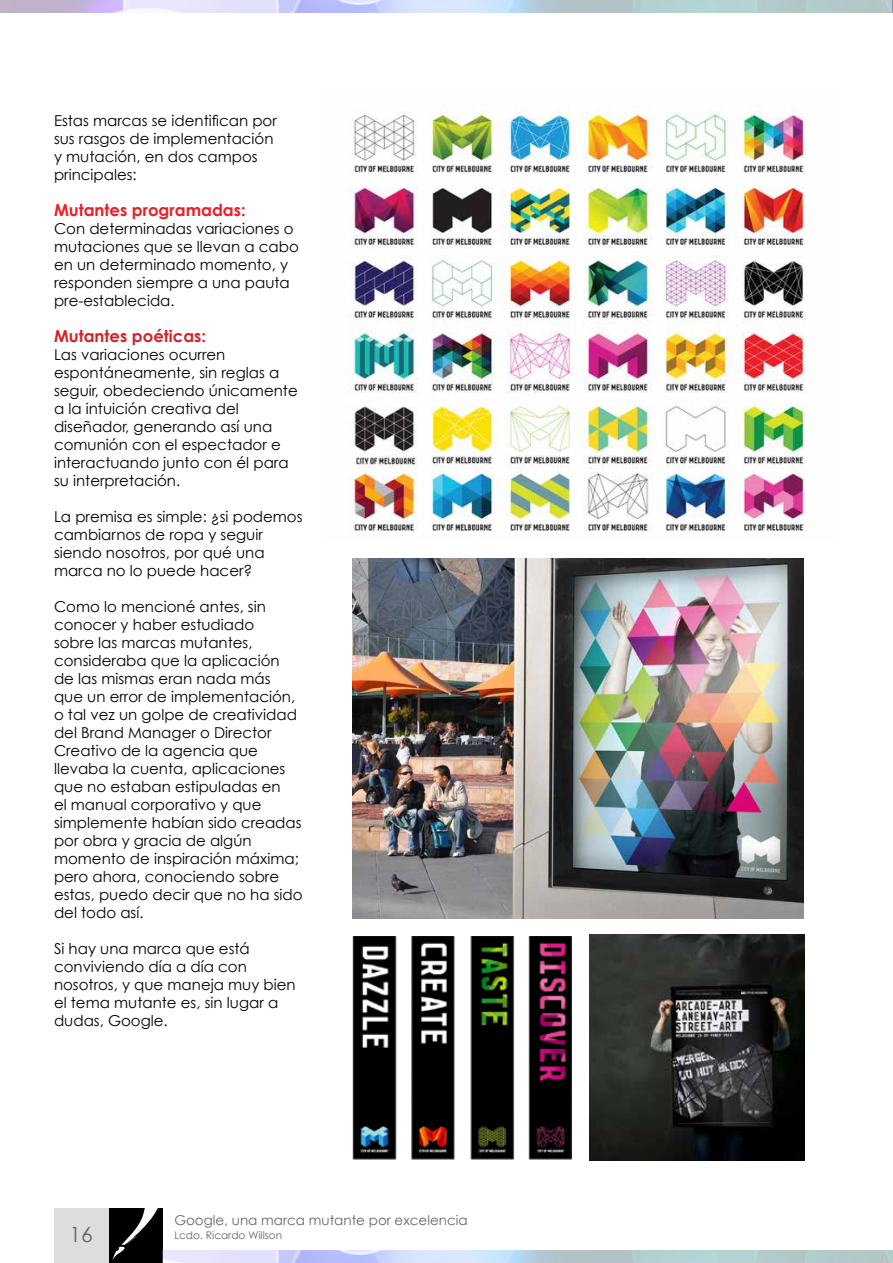
<style>
.page{position:relative;width:893px;height:1263px;background:#fff}
.page>*{position:absolute;margin:0;border:0;box-sizing:border-box;transform-origin:0 0}
.t1{font:21px "Century Gothic";color:#656669}
.t2{font:700 16.5px "Century Gothic";color:#ed1d24}
.t3{font:700 16.5px "Century Gothic";color:#d2232a}
.t4{font:15px/18px "Century Gothic";color:#000}
.t5{font:13.5px "Century Gothic";color:#656669}
.t6{font:10.5px "Century Gothic";color:#656669}
</style>
<div class="page">
<div style="left:108px;top:1209px;width:54px;height:54px;background:#000"></div>
<svg style="left:112px;top:1209px;width:46px;height:51px"></svg>
<div style="left:54px;top:1209px;width:54px;height:54px;background:#dcddde"></div>
<img style="left:0;top:0;width:892px;height:13px">
<svg style="left:892px;top:0;width:1px;height:13px"></svg>
<img style="left:162px;top:1250px;width:731px;height:13px">
<img style="left:348px;top:104px;width:457px;height:427px">
<img style="left:353px;top:558px;width:450px;height:360px">
<img style="left:353px;top:936px;width:218px;height:224px">
<img style="left:589px;top:934px;width:215px;height:226px">
<p class="t4" style="left:54px;top:111px;width:224px">Estas marcas se identifican por sus rasgos de implementación y mutación, en dos campos principales:</p>
<p class="t2" style="left:54px;top:200px;width:193px">Mutantes programadas:</p>
<p class="t4" style="left:54px;top:219px;width:246px">Con determinadas variaciones o mutaciones que se llevan a cabo en un determinado momento, y responden siempre a una pauta pre-establecida.</p>
<p class="t3" style="left:54px;top:326px;width:154px">Mutantes poéticas:</p>
<p class="t4" style="left:54px;top:345px;width:245px">Las variaciones ocurren espontáneamente, sin reglas a seguir, obedeciendo únicamente a la intuición creativa del diseñador, generando así una comunión con el espectador e interactuando junto con él para su interpretación.</p>
<p class="t4" style="left:54px;top:507px;width:250px">La premisa es simple: ¿si podemos cambiarnos de ropa y seguir siendo nosotros, por qué una marca no lo puede hacer?</p>
<p class="t4" style="left:54px;top:597px;width:250px">Como lo mencioné antes, sin conocer y haber estudiado<br>sobre las marcas mutantes, consideraba que la aplicación de las mismas eran nada más que un error de implementación, o tal vez un golpe de creatividad del Brand Manager o Director<br>Creativo de la agencia que llevaba la cuenta, aplicaciones que no estaban estipuladas en<br>el manual corporativo y que simplemente habían sido creadas por obra y gracia de algún momento de inspiración máxima; pero ahora, conociendo sobre estas, puedo decir que no ha sido del todo así.</p>
<p class="t4" style="left:54px;top:939px;width:243px">Si hay una marca que está conviviendo día a día con nosotros, y que maneja muy bien el tema mutante es, sin lugar a dudas, Google.</p>
<h1 class="t1" style="left:69px;top:1222px;width:25px">16</h1>
<p class="t5" style="left:174px;top:1212px;width:295px">Google, una marca mutante por excelencia</p>
<p class="t6" style="left:174px;top:1229px;width:109px">Lcdo. Ricardo Willson</p>
</div>
